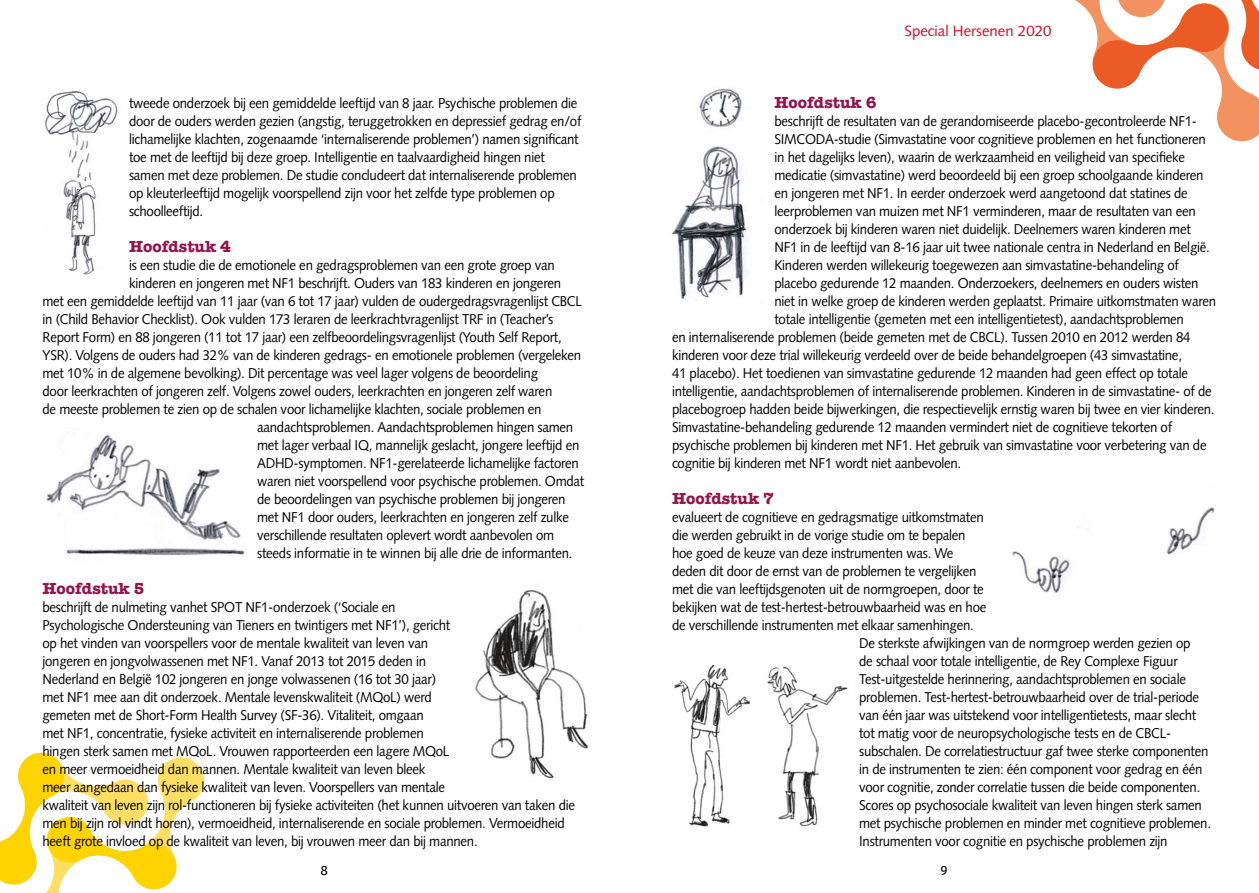
<style>
.page{position:relative;width:1259px;height:893px;background:#fff}
.page>*{position:absolute;margin:0;border:0;box-sizing:border-box;transform-origin:0 0}
.t1{font:700 16.5px "American Typewriter";color:#95134b}
.t2{font:15px "Syntax LT Std";color:#dd052b}
.t3{font:14.25px/18px "Syntax LT Std";letter-spacing:-.02em;color:#000;scale:.93 1}
.t4{font:13.5px "Fira Sans";color:#000}
</style>
<div class="page">
<svg style="left:1075px;top:0;width:184px;height:142px"></svg>
<svg style="left:0;top:752px;width:205px;height:141px"></svg>
<img style="left:45px;top:91px;width:73px;height:184px">
<img style="left:46px;top:435px;width:199px;height:121px">
<img style="left:1012px;top:507px;width:203px;height:86px">
<img style="left:475px;top:589px;width:113px;height:190px">
<img style="left:672px;top:88px;width:75px;height:213px">
<img style="left:674px;top:664px;width:174px;height:163px">
<p class="t3" style="left:129px;top:94px;width:488px">tweede onderzoek bij een gemiddelde leeftijd van 8 jaar. Psychische problemen die door de ouders werden gezien (angstig, teruggetrokken en depressief gedrag en/of lichamelijke klachten, zogenaamde ‘internaliserende problemen’) namen significant toe met de leeftijd bij deze groep. Intelligentie en taalvaardigheid hingen niet samen met deze problemen. De studie concludeert dat internaliserende problemen op kleuterleeftijd mogelijk voorspellend zijn voor het zelfde type problemen op schoolleeftijd.</p>
<p class="t1" style="left:129px;top:232px;width:104px">Hoofdstuk 4</p>
<p class="t3" style="left:129px;top:256px;width:459px">is een studie die de emotionele en gedragsproblemen van een grote groep van</p>
<p class="t3" style="left:129px;top:274px;width:466px">kinderen en jongeren met NF1 beschrijft. Ouders van 183 kinderen en jongeren</p>
<p class="t3" style="left:43px;top:292px;width:582px">met een gemiddelde leeftijd van 11 jaar (van 6 tot 17 jaar) vulden de oudergedragsvragenlijst CBCL</p>
<p class="t3" style="left:43px;top:310px;width:551px">in (Child Behavior Checklist). Ook vulden 173 leraren de leerkrachtvragenlijst TRF in (Teacher’s</p>
<p class="t3" style="left:43px;top:328px;width:560px">Report Form) en 88 jongeren (11 tot 17 jaar) een zelfbeoordelingsvragenlijst (Youth Self Report,</p>
<p class="t3" style="left:43px;top:346px;width:581px">YSR). Volgens de ouders had 32% van de kinderen gedrags- en emotionele problemen (vergeleken</p>
<p class="t3" style="left:43px;top:364px;width:534px">met 10% in de algemene bevolking). Dit percentage was veel lager volgens de beoordeling</p>
<p class="t3" style="left:43px;top:382px;width:550px">door leerkrachten of jongeren zelf. Volgens zowel ouders, leerkrachten en jongeren zelf waren</p>
<p class="t3" style="left:43px;top:400px;width:538px">de meeste problemen te zien op de schalen voor lichamelijke klachten, sociale problemen en</p>
<p class="t3" style="left:257px;top:418px;width:341px">aandachtsproblemen. Aandachtsproblemen hingen samen</p>
<p class="t3" style="left:257px;top:436px;width:348px">met lager verbaal IQ, mannelijk geslacht, jongere leeftijd en</p>
<p class="t3" style="left:257px;top:454px;width:347px">ADHD-symptomen. NF1-gerelateerde lichamelijke factoren</p>
<p class="t3" style="left:257px;top:472px;width:353px">waren niet voorspellend voor psychische problemen. Omdat</p>
<p class="t3" style="left:257px;top:490px;width:333px">de beoordelingen van psychische problemen bij jongeren</p>
<p class="t3" style="left:257px;top:508px;width:337px">met NF1 door ouders, leerkrachten en jongeren zelf zulke</p>
<p class="t3" style="left:257px;top:526px;width:321px">verschillende resultaten oplevert wordt aanbevolen om</p>
<p class="t3" style="left:257px;top:544px;width:340px">steeds informatie in te winnen bij alle drie de informanten.</p>
<p class="t1" style="left:43px;top:574px;width:104px">Hoofdstuk 5</p>
<p class="t3" style="left:43px;top:598px;width:574px">beschrijft de nulmeting vanhet SPOT NF1-onderzoek (‘Sociale en<br>Psychologische Ondersteuning van Tieners en twintigers met NF1’), gericht<br>op het vinden van voorspellers voor de mentale kwaliteit van leven van<br>jongeren en jongvolwassenen met NF1. Vanaf 2013 tot 2015 deden in<br>Nederland en België 102 jongeren en jonge volwassenen (16 tot 30 jaar)<br>met NF1 mee aan dit onderzoek. Mentale levenskwaliteit (MQoL) werd<br>gemeten met de Short-Form Health Survey (SF-36). Vitaliteit, omgaan<br>met NF1, concentratie, fysieke activiteit en internaliserende problemen<br>hingen sterk samen met MQoL. Vrouwen rapporteerden een lagere MQoL<br>en meer vermoeidheid dan mannen. Mentale kwaliteit van leven bleek<br>meer aangedaan dan fysieke kwaliteit van leven. Voorspellers van mentale<br>kwaliteit van leven zijn rol-functioneren bij fysieke activiteiten (het kunnen uitvoeren van taken die men bij zijn rol vindt horen), vermoeidheid, internaliserende en sociale problemen. Vermoeidheid heeft grote invloed op de kwaliteit van leven, bij vrouwen meer dan bij mannen.</p>
<p class="t2" style="left:904px;top:22px;width:148px">Special Hersenen 2020</p>
<p class="t1" style="left:774px;top:88px;width:104px">Hoofdstuk 6</p>
<p class="t3" style="left:774px;top:112px;width:456px">beschrijft de resultaten van de gerandomiseerde placebo-gecontroleerde NF1-</p>
<p class="t3" style="left:774px;top:130px;width:465px">SIMCODA-studie (Simvastatine voor cognitieve problemen en het functioneren</p>
<p class="t3" style="left:774px;top:148px;width:443px">in het dagelijks leven), waarin de werkzaamheid en veiligheid van specifieke</p>
<p class="t3" style="left:774px;top:166px;width:463px">medicatie (simvastatine) werd beoordeeld bij een groep schoolgaande kinderen</p>
<p class="t3" style="left:774px;top:184px;width:446px">en jongeren met NF1. In eerder onderzoek werd aangetoond dat statines de</p>
<p class="t3" style="left:774px;top:202px;width:454px">leerproblemen van muizen met NF1 verminderen, maar de resultaten van een</p>
<p class="t3" style="left:774px;top:220px;width:449px">onderzoek bij kinderen waren niet duidelijk. Deelnemers waren kinderen met</p>
<p class="t3" style="left:774px;top:238px;width:469px">NF1 in de leeftijd van 8-16 jaar uit twee nationale centra in Nederland en België.</p>
<p class="t3" style="left:774px;top:256px;width:436px">Kinderen werden willekeurig toegewezen aan simvastatine-behandeling of</p>
<p class="t3" style="left:774px;top:274px;width:457px">placebo gedurende 12 maanden. Onderzoekers, deelnemers en ouders wisten</p>
<p class="t3" style="left:774px;top:292px;width:476px">niet in welke groep de kinderen werden geplaatst. Primaire uitkomstmaten waren</p>
<p class="t3" style="left:774px;top:310px;width:442px">totale intelligentie (gemeten met een intelligentietest), aandachtsproblemen</p>
<p class="t3" style="left:672px;top:328px;width:559px">en internaliserende problemen (beide gemeten met de CBCL). Tussen 2010 en 2012 werden 84</p>
<p class="t3" style="left:672px;top:346px;width:550px">kinderen voor deze trial willekeurig verdeeld over de beide behandelgroepen (43 simvastatine,</p>
<p class="t3" style="left:672px;top:364px;width:556px">41 placebo). Het toedienen van simvastatine gedurende 12 maanden had geen effect op totale</p>
<p class="t3" style="left:672px;top:382px;width:582px">intelligentie, aandachtsproblemen of internaliserende problemen. Kinderen in de simvastatine- of de</p>
<p class="t3" style="left:672px;top:400px;width:585px">placebogroep hadden beide bijwerkingen, die respectievelijk ernstig waren bij twee en vier kinderen.</p>
<p class="t3" style="left:672px;top:418px;width:539px">Simvastatine-behandeling gedurende 12 maanden vermindert niet de cognitieve tekorten of</p>
<p class="t3" style="left:672px;top:436px;width:576px">psychische problemen bij kinderen met NF1. Het gebruik van simvastatine voor verbetering van de</p>
<p class="t3" style="left:672px;top:454px;width:312px">cognitie bij kinderen met NF1 wordt niet aanbevolen.</p>
<p class="t1" style="left:672px;top:484px;width:104px">Hoofdstuk 7</p>
<p class="t3" style="left:672px;top:508px;width:337px">evalueert de cognitieve en gedragsmatige uitkomstmaten</p>
<p class="t3" style="left:672px;top:526px;width:317px">die werden gebruikt in de vorige studie om te bepalen</p>
<p class="t3" style="left:672px;top:544px;width:304px">hoe goed de keuze van deze instrumenten was. We</p>
<p class="t3" style="left:672px;top:562px;width:329px">deden dit door de ernst van de problemen te vergelijken</p>
<p class="t3" style="left:672px;top:580px;width:337px">met die van leeftijdsgenoten uit de normgroepen, door te</p>
<p class="t3" style="left:672px;top:598px;width:339px">bekijken wat de test-hertest-betrouwbaarheid was en hoe</p>
<p class="t3" style="left:672px;top:616px;width:326px">de verschillende instrumenten met elkaar samenhingen.</p>
<p class="t3" style="left:859px;top:634px;width:358px">De sterkste afwijkingen van de normgroep werden gezien op</p>
<p class="t3" style="left:859px;top:652px;width:344px">de schaal voor totale intelligentie, de Rey Complexe Figuur</p>
<p class="t3" style="left:859px;top:670px;width:353px">Test-uitgestelde herinnering, aandachtsproblemen en sociale</p>
<p class="t3" style="left:859px;top:688px;width:367px">problemen. Test-hertest-betrouwbaarheid over de trial-periode</p>
<p class="t3" style="left:859px;top:706px;width:364px">van één jaar was uitstekend voor intelligentietests, maar slecht</p>
<p class="t3" style="left:859px;top:724px;width:337px">tot matig voor de neuropsychologische tests en de CBCL-</p>
<p class="t3" style="left:859px;top:742px;width:377px">subschalen. De correlatiestructuur gaf twee sterke componenten</p>
<p class="t3" style="left:859px;top:760px;width:371px">in de instrumenten te zien: één component voor gedrag en één</p>
<p class="t3" style="left:859px;top:778px;width:368px">voor cognitie, zonder correlatie tussen die beide componenten.</p>
<p class="t3" style="left:859px;top:796px;width:370px">Scores op psychosociale kwaliteit van leven hingen sterk samen</p>
<p class="t3" style="left:859px;top:814px;width:380px">met psychische problemen en minder met cognitieve problemen.</p>
<p class="t3" style="left:859px;top:832px;width:333px">Instrumenten voor cognitie en psychische problemen zijn</p>
<p class="t4" style="left:320px;top:861px;width:9px">8</p>
<p class="t4" style="left:940px;top:861px;width:9px">9</p>
</div>
